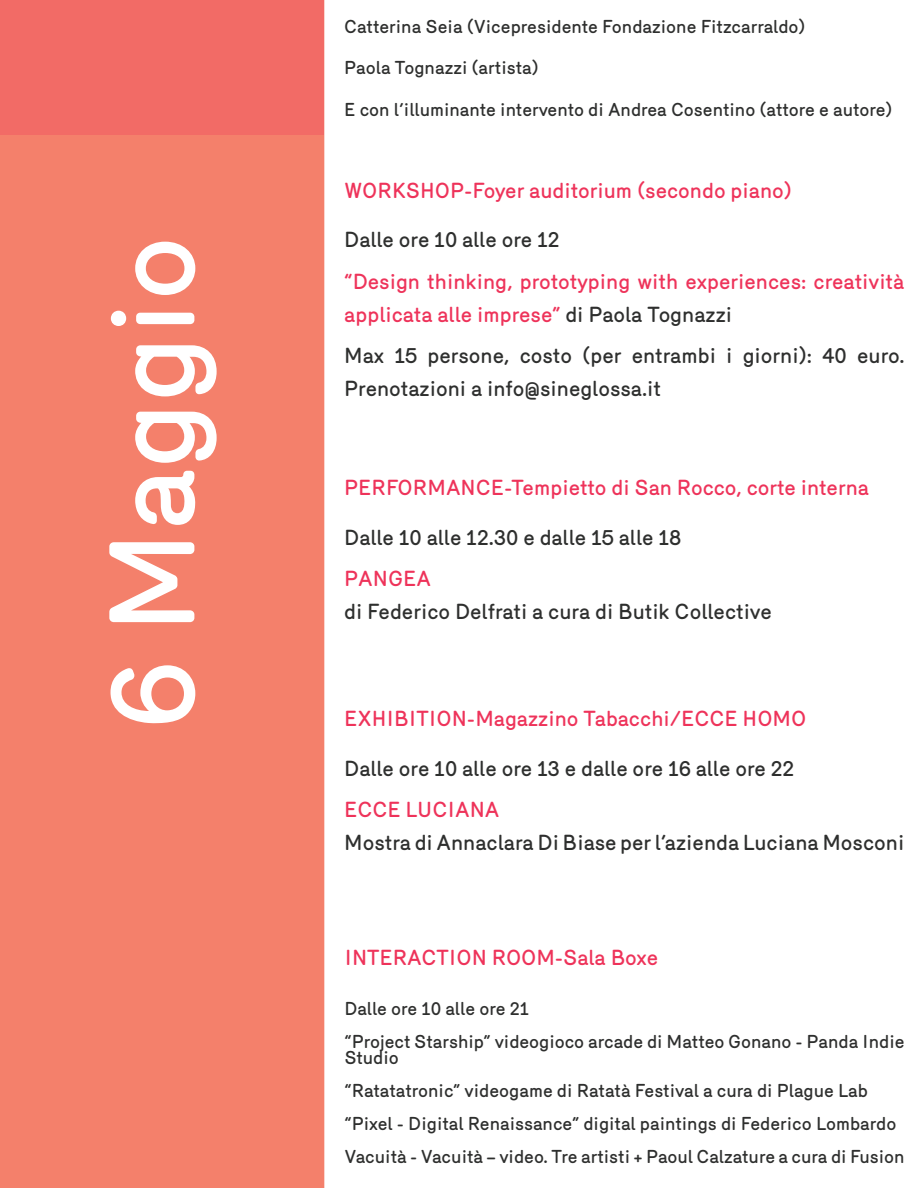
<style>
.page{position:relative;width:918px;height:1188px;background:#fff}
.page>*{position:absolute;margin:0;border:0;box-sizing:border-box;transform-origin:0 0}
.Heading_left_page{font:500 117px "Merkury";color:#fff}
.Text_products{font:500 21px/33px "Merkury";color:#2e2f2e}
.Product_name{font:500 21px "Merkury";color:#ee335a}
.Text_products-2{font:500 21px/33px "Merkury";color:#ee335a}
.Text_products-3{font:500 18px/16.5px "Merkury";color:#2e2f2e}
.s1{color:#2e2f2e}
</style>
<div class="page">
<div style="left:0;top:135px;width:324px;height:1053px;background:#f4806b"></div>
<div style="left:0;top:0;width:324px;height:135px;background:#f26b66"></div>
<p class="Heading_left_page" style="left:67px;top:729px;width:495px;rotate:-90deg">6 Maggio</p>
<p class="Text_products-3" style="left:344px;top:17px;width:463px">Catterina Seia (Vicepresidente Fondazione Fitzcarraldo)</p>
<p class="Text_products-3" style="left:344px;top:58px;width:196px">Paola Tognazzi (artista)</p>
<p class="Text_products-3" style="left:344px;top:99px;width:550px">E con l’illuminante intervento di Andrea Cosentino (attore e autore)</p>
<p class="Product_name" style="left:344px;top:175px;width:449px">WORKSHOP-Foyer auditorium (secondo piano)</p>
<p class="Text_products" style="left:344px;top:222px;width:217px">Dalle ore 10 alle ore 12</p>
<p class="Text_products-2" style="left:344px;top:263px;width:562px">“Design thinking, prototyping with experiences: creatività applicata alle imprese” <span class="s1">di Paola Tognazzi</span></p>
<p class="Text_products" style="left:344px;top:337px;width:562px">Max 15 persone, costo (per entrambi i giorni): 40 euro.<br>Prenotazioni a info@sineglossa.it</p>
<p class="Product_name" style="left:344px;top:472px;width:526px">PERFORMANCE-Tempietto di San Rocco, corte interna</p>
<p class="Text_products" style="left:344px;top:519px;width:339px">Dalle 10 alle 12.30 e dalle 15 alle 18</p>
<p class="Text_products-2" style="left:344px;top:560px;width:88px">PANGEA</p>
<p class="Text_products" style="left:344px;top:593px;width:429px">di Federico Delfrati a cura di Butik Collective</p>
<p class="Product_name" style="left:344px;top:703px;width:464px">EXHIBITION-Magazzino Tabacchi/ECCE HOMO</p>
<p class="Text_products" style="left:344px;top:750px;width:452px">Dalle ore 10 alle ore 13 e dalle ore 16 alle ore 22</p>
<p class="Text_products-2" style="left:344px;top:791px;width:157px">ECCE LUCIANA</p>
<p class="Text_products" style="left:344px;top:824px;width:562px">Mostra di Annaclara Di Biase per l’azienda Luciana Mosconi</p>
<p class="Product_name" style="left:344px;top:942px;width:315px">INTERACTION ROOM-Sala Boxe</p>
<p class="Text_products-3" style="left:344px;top:999px;width:186px">Dalle ore 10 alle ore 21</p>
<p class="Text_products-3" style="left:344px;top:1032px;width:562px">“Project Starship” videogioco arcade di Matteo Gonano - Panda Indie<br>Studio</p>
<p class="Text_products-3" style="left:344px;top:1081px;width:525px">“Ratatatronic” videogame di Ratatà Festival a cura di Plague Lab</p>
<p class="Text_products-3" style="left:344px;top:1114px;width:553px">“Pixel - Digital Renaissance” digital paintings di Federico Lombardo</p>
<p class="Text_products-3" style="left:344px;top:1147px;width:562px">Vacuità - Vacuità – video. Tre artisti + Paoul Calzature a cura di Fusion</p>
</div>
